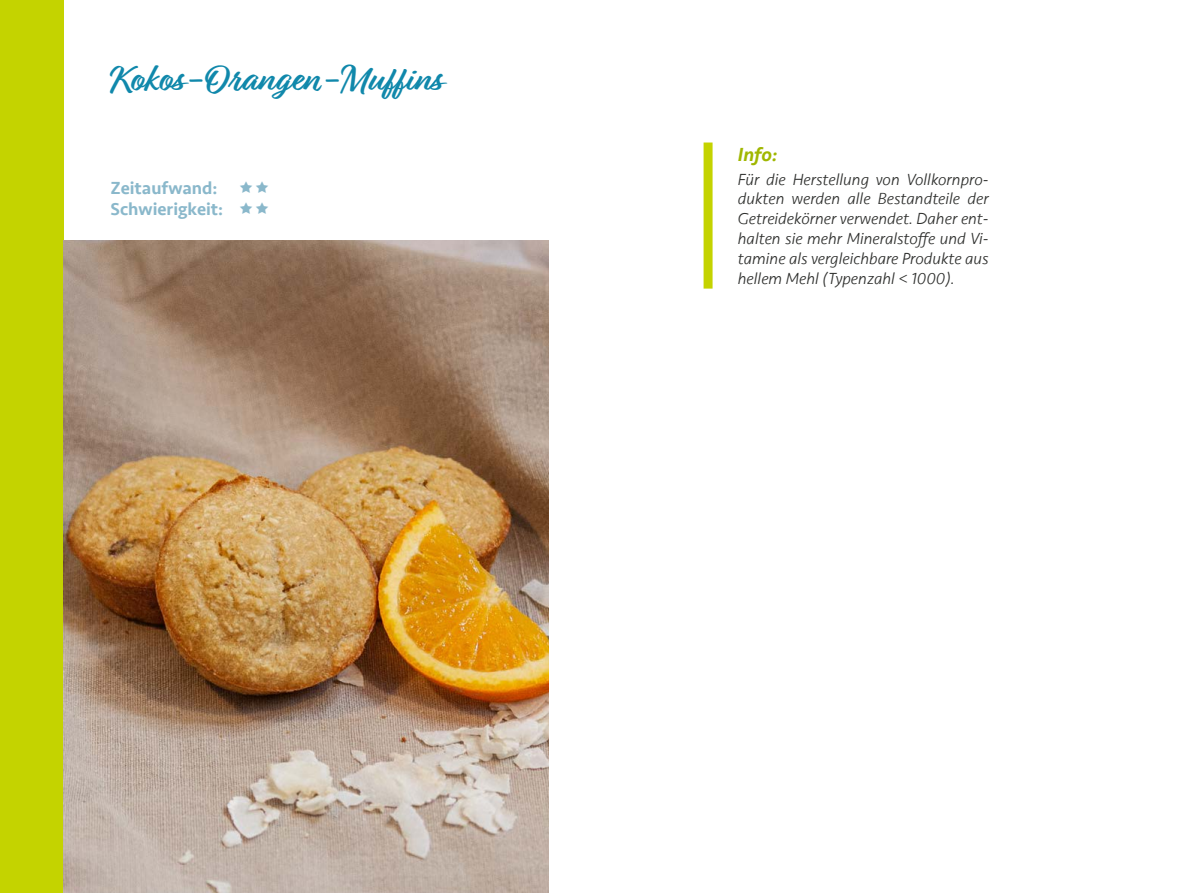
<style>
.page{position:relative;width:1178px;height:893px;background:#fff}
.page>*{position:absolute;margin:0;border:0;box-sizing:border-box;transform-origin:0 0}
.t1{font:700 37.5px "Relation Two";color:#1088ab}
.t2{font:italic 500 19.5px "Seravek";color:#a0b700}
.t3{font:500 18px/21.6px "Seravek";color:#8ab8cb}
.t4{font:italic 300 16.5px/19.8px "Seravek";color:#2e2f2d;text-align:justify}
</style>
<div class="page">
<div style="left:0;top:0;width:64px;height:893px;background:#c4d300"></div>
<div style="left:703px;top:143px;width:9px;height:146px;background:#c4d300"></div>
<img style="left:64px;top:240px;width:485px;height:653px">
<h1 class="t1" style="left:111px;top:57px;width:332px">Kokos-Orangen-Muffins</h1>
<p class="t3" style="left:111px;top:177px;width:114px">Zeitaufwand:<br>Schwierigkeit:</p>
<p class="t2" style="left:738px;top:142px;width:41px">Info:</p>
<p class="t4" style="left:738px;top:169px;width:252px">Für die Herstellung von Vollkornpro&shy;dukten werden alle Bestandteile der Getreidekörner verwendet. Daher ent&shy;halten sie mehr Mineralstoffe und Vi&shy;tamine als vergleichbare Produkte aus hellem Mehl (Typenzahl &lt; 1000).</p>
</div>
